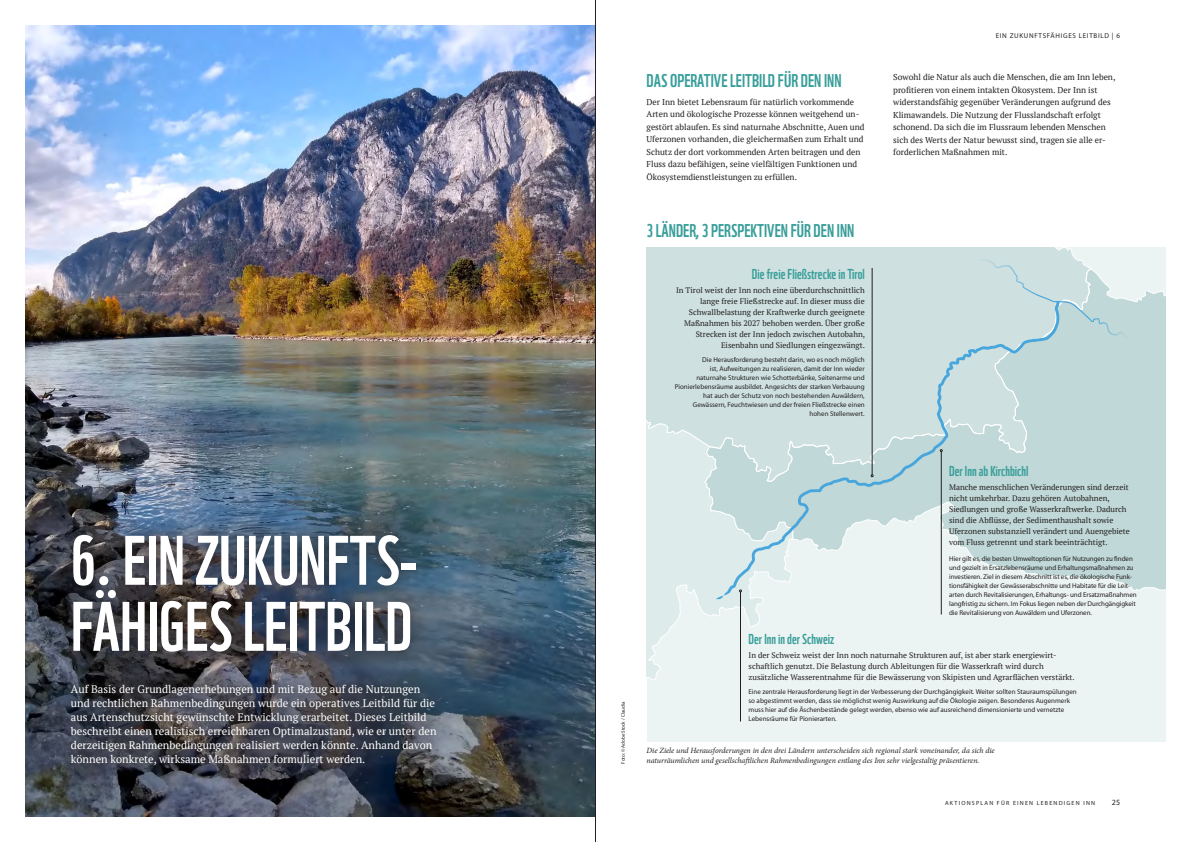
<style>
.page{position:relative;width:1191px;height:842px;background:#fff}
.page>*{position:absolute;margin:0;border:0;box-sizing:border-box;transform-origin:0 0}
.t1{font:68px/66px "WWF";color:#fff}
.t2{font:18px "WWF";color:#389e9a}
.t3{font:14px "WWF";color:#389e9a}
.t4{font:11px/14px "PT Serif";color:#fff}
.t5{font:8.5px/12.5px "PT Serif";color:#231f20}
.t6{font:8px/11px "PT Serif";color:#231f20}
.t7{font:italic 8px "Minion Pro";letter-spacing:-.01em;color:#231f20}
.t8{font:8px "Myriad Pro";color:#231f20}
.t9{font:7px/9px "Myriad Pro";color:#231f20}
.t10{font:7px "Myriad Pro";letter-spacing:.1em;color:#231f20}
.t11{font:6px "Myriad Pro";letter-spacing:.2em;color:#231f20}
.t12{font:5px "Myriad Pro";color:#231f20}
</style>
<div class="page">
<div style="left:646px;top:247px;width:519px;height:494px;background:#ecf4f3"></div>
<svg style="left:646px;top:482px;width:118px;height:198px"></svg>
<svg style="left:646px;top:247px;width:59px;height:235px"></svg>
<svg style="left:705px;top:247px;width:460px;height:352px"></svg>
<svg style="left:716px;top:590px;width:13px;height:9px"></svg>
<svg style="left:727px;top:301px;width:332px;height:292px"></svg>
<svg style="left:821px;top:247px;width:344px;height:107px"></svg>
<hr style="left:941px;top:452px;width:1px;height:162px;background:#231f20">
<hr style="left:740px;top:592px;width:1px;height:129px;background:#231f20">
<div style="left:1092px;top:305px;width:73px;height:55px;background:#c0d8d7"></div>
<div style="left:911px;top:247px;width:126px;height:55px;background:#cee1e0"></div>
<div style="left:800px;top:247px;width:126px;height:55px;background:#cee1e0"></div>
<hr style="left:872px;top:268px;width:1px;height:207px;background:#231f20">
<img style="left:26px;top:26px;width:569px;height:790px">
<div style="left:53px;top:517px;width:401px;height:265px;background:#231f20;opacity:.8"></div>
<hr style="left:595px;top:0;width:1px;height:842px;background:#231f20">
<h1 class="t1" style="left:71px;top:521px;width:347px">6. EIN ZUKUNFTS-<br>FÄHIGES LEITBILD</h1>
<p class="t4" style="left:71px;top:682px;width:367px">Auf Basis der Grundlagenerhebungen und mit Bezug auf die Nutzungen und rechtlichen Rahmenbedingungen wurde ein operatives Leitbild für die aus Artenschutzsicht gewünschte Entwicklung erarbeitet. Dieses Leitbild beschreibt einen realistisch erreichbaren Optimalzustand, wie er unter den derzeitigen Rahmenbedingungen realisiert werden könnte. Anhand davon können konkrete, wirksame Maßnahmen formuliert werden.</p>
<p class="t12" style="left:620px;top:763px;width:63px;rotate:-90deg">Foto: © Adobe Stock / Claudia</p>
<h2 class="t2" style="left:646px;top:66px;width:196px">DAS OPERATIVE LEITBILD FÜR DEN INN</h2>
<p class="t5" style="left:646px;top:95px;width:219px">Der Inn bietet Lebensraum für natürlich vorkommende Arten und ökologische Prozesse können weitgehend un&shy;gestört ablaufen. Es sind naturnahe Abschnitte, Auen und Uferzonen vorhanden, die gleichermaßen zum Erhalt und Schutz der dort vorkommenden Arten beitragen und den Fluss dazu befähigen, seine vielfältigen Funktionen und Ökosystemdienstleistungen zu erfüllen.</p>
<h2 class="t2" style="left:646px;top:217px;width:209px">3 LÄNDER, 3 PERSPEKTIVEN FÜR DEN INN</h2>
<h3 class="t3" style="left:752px;top:263px;width:114px">Die freie Fließstrecke in Tirol</h3>
<p class="t6" style="left:676px;top:285px;width:190px;text-align:right">In Tirol weist der Inn noch eine überdurchschnittlich lange freie Fließstrecke auf. In dieser muss die Schwallbelastung der Kraftwerke durch geeignete Maßnahmen bis 2027 behoben werden. Über große Strecken ist der Inn jedoch zwischen Autobahn, Eisenbahn und Siedlungen eingezwängt.</p>
<p class="t9" style="left:675px;top:355px;width:191px;text-align:right">Die Herausforderung besteht darin, wo es noch möglich<br>ist, Aufweitungen zu realisieren, damit der Inn wieder<br>naturnahe Strukturen wie Schotterbänke, Seitenarme und Pionierlebensräume ausbildet. Angesichts der starken Verbauung hat auch der Schutz von noch bestehenden Auwäldern, Gewässern, Feuchtwiesen und der freien Fließstrecke einen hohen Stellenwert.</p>
<p class="t10" style="left:995px;top:32px;width:126px">EIN ZUKUNFTSFÄHIGES LEITBILD | 6</p>
<p class="t5" style="left:893px;top:71px;width:224px">Sowohl die Natur als auch die Menschen, die am Inn leben, profitieren von einem intakten Ökosystem. Der Inn ist widerstandsfähig gegenüber Veränderungen aufgrund des Klimawandels. Die Nutzung der Flusslandschaft erfolgt schonend. Da sich die im Flussraum lebenden Menschen sich des Werts der Natur bewusst sind, tragen sie alle er&shy;forderlichen Maßnahmen mit.</p>
<h3 class="t3" style="left:949px;top:460px;width:81px">Der Inn ab Kirchbichl</h3>
<p class="t6" style="left:949px;top:481px;width:182px">Manche menschlichen Veränderungen sind derzeit nicht umkehrbar. Dazu gehören Autobahnen, Siedlungen und große Wasserkraftwerke. Dadurch sind die Abflüsse, der Sedimenthaushalt sowie Uferzonen substanziell verändert und Auengebiete vom Fluss getrennt und stark beeinträchtigt.</p>
<p class="t9" style="left:949px;top:555px;width:189px">Hier gilt es, die besten Umweltoptionen für Nutzungen zu finden und gezielt in Ersatzlebensräume und Erhaltungsmaßnahmen zu investieren. Ziel in diesem Abschnitt ist es, die ökologische Funk&shy;tionsfähigkeit der Gewässerabschnitte und Habitate für die Leit&shy;arten durch Revitalisierungen, Erhaltungs- und Ersatzmaßnahmen langfristig zu sichern. Im Fokus liegen neben der Durchgängigkeit die Revitalisierung von Auwäldern und Uferzonen.</p>
<h3 class="t3" style="left:748px;top:628px;width:87px">Der Inn in der Schweiz</h3>
<p class="t6" style="left:748px;top:649px;width:328px">In der Schweiz weist der Inn noch naturnahe Strukturen auf, ist aber stark energiewirt&shy;schaftlich genutzt. Die Belastung durch Ableitungen für die Wasserkraft wird durch zusätzliche Wasserentnahme für die Bewässerung von Skipisten und Agrarflächen verstärkt.</p>
<p class="t9" style="left:748px;top:687px;width:330px">Eine zentrale Herausforderung liegt in der Verbesserung der Durchgängigkeit. Weiter sollten Stauraumspülungen so abgestimmt werden, dass sie möglichst wenig Auswirkung auf die Ökologie zeigen. Besonderes Augenmerk muss hier auf die Äschenbestände gelegt werden, ebenso wie auf ausreichend dimensionierte und vernetzte Lebensräume für Pionierarten.</p>
<p class="t7" style="left:646px;top:745px;width:350px">Die Ziele und Herausforderungen in den drei Ländern unterscheiden sich regional stark voneinander, da sich die</p>
<p class="t7" style="left:646px;top:755px;width:334px">naturräumlichen und gesellschaftlichen Rahmenbedingungen entlang des Inn sehr vielgestaltig präsentieren.</p>
<p class="t11" style="left:945px;top:800px;width:151px">AKTIONSPLAN FÜR EINEN LEBENDIGEN INN</p>
<p class="t8" style="left:1111px;top:798px;width:10px">25</p>
</div>
